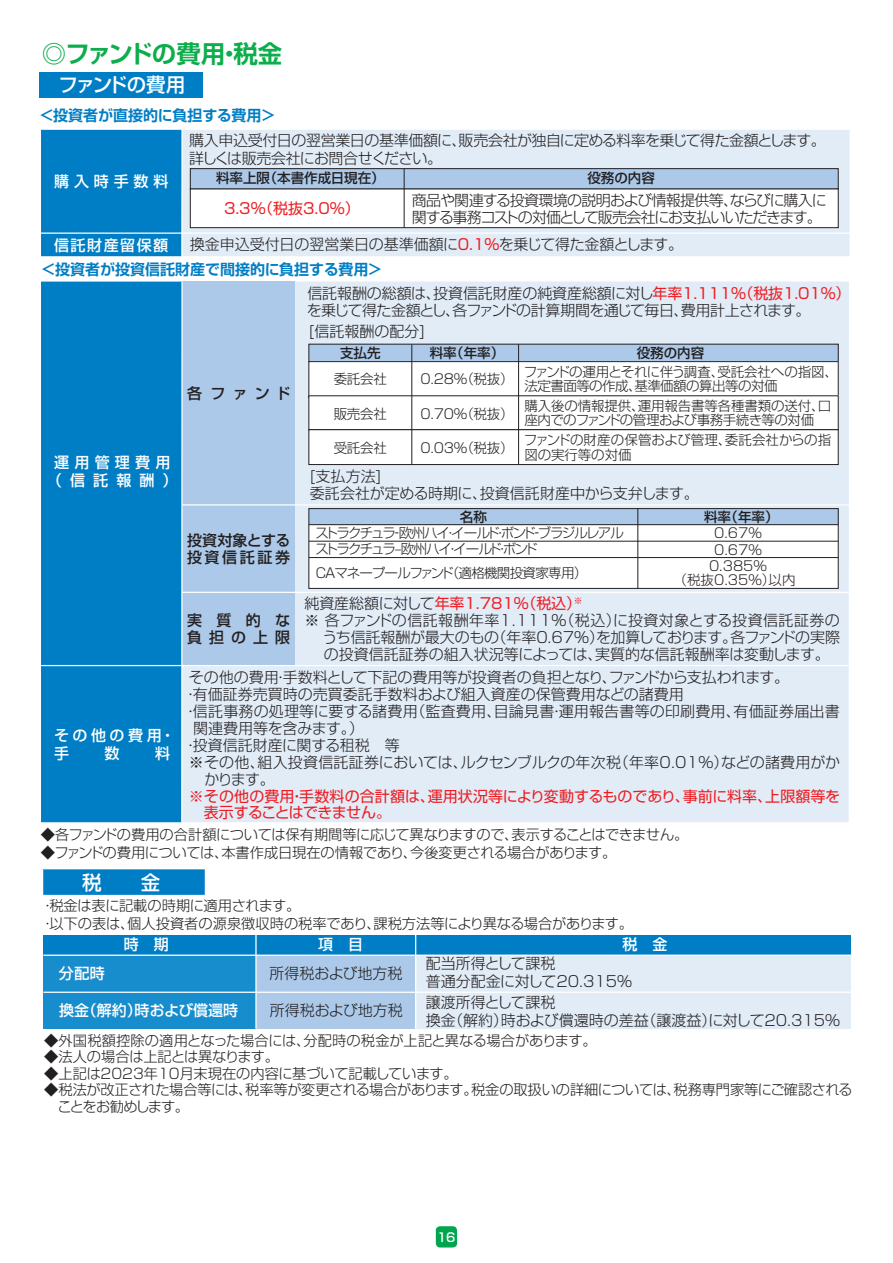
<style>
.page{position:relative;width:893px;height:1263px;background:#fff}
.page>*{position:absolute;margin:0;border:0;box-sizing:border-box;transform-origin:0 0}
.t1{font:700 24.45px "Shin Go Pro De";letter-spacing:-.025em;color:#0cae4c}
.t2{font:500 19.5px "Shin Go Pro";letter-spacing:-.075em;color:#fff}
.t3{font:300 15px/17px "Shin Go Pro";letter-spacing:-.02em;color:#231f20}
.t4{font:300 15px/18px "Shin Go Pro";color:#231f20}
.t5{font:15px/17px "Shin Go Pro";color:#ee1d23}
.t6{font:300 15px "Shin Go Pro";letter-spacing:.015em;color:#231f20}
.t7{font:300 15px/18px "Shin Go Pro";letter-spacing:-.04em;color:#231f20}
.t8{font:300 15px/16.5px "Shin Go Pro";letter-spacing:-.065em;color:#231f20}
.t9{font:700 15px "Shin Go Pro De";color:#007ec5}
.t10{font:300 15px "Shin Go Pro";letter-spacing:.03em;color:#231f20}
.t11{font:300 15px/17px "Shin Go Pro";letter-spacing:.005em;color:#231f20}
.t12{font:500 15px/18px "Shin Go Pro";letter-spacing:.235em;color:#fff}
.t13{font:500 15px "Shin Go Pro";color:#fff}
.t14{font:500 15px/17px "Shin Go Pro";letter-spacing:.01em;color:#231f20}
.t15{font:500 15px/18px "Shin Go Pro";letter-spacing:.35em;color:#fff;text-align:center}
.t16{font:500 15px/17px "Shin Go Pro";letter-spacing:.465em;color:#231f20}
.t17{font:500 15px "Shin Go Pro";letter-spacing:.1em;color:#fff}
.t18{font:500 15px "Shin Go Pro";letter-spacing:.275em;color:#231f20}
.t19{font:300 14.25px/16.5px "Shin Go Pro";letter-spacing:-.02em;color:#231f20}
.t20{font:300 14.25px/18px "Shin Go Pro";color:#231f20}
.t21{font:300 13.5px/14.1px "Shin Go Pro";letter-spacing:-.04em;color:#231f20}
.t22{font:500 13.5px "Shin Go Pro";color:#231f20}
.t23{font:300 13.5px/14.1px "Shin Go Pro";letter-spacing:-.01em;color:#231f20}
.t24{font:300 13.5px "Shin Go Pro";letter-spacing:-.125em;color:#231f20}
.t25{font:300 13.5px "Shin Go Pro";letter-spacing:-.13em;color:#231f20}
.t26{font:300 13.5px/14.1px "Shin Go Pro";color:#231f20;text-align:center}
.t27{font:500 12.15px "Shin Go Pro";color:#fff}
.s1{font-weight:400;color:#ee1d23}
.s2{font-weight:300;color:#231f20}
</style>
<div class="page">
<div style="left:182px;top:281px;width:667px;height:541px;background:#e1ecf7"></div>
<div style="left:182px;top:282px;width:113px;height:384px;background:#acc9e9"></div>
<div style="left:41px;top:130px;width:141px;height:126px;background:#007ec5"></div>
<div style="left:182px;top:130px;width:668px;height:126px;background:#e1ecf7"></div>
<hr style="left:181px;top:130px;width:2px;height:128px;background:#fff">
<hr style="left:41px;top:232px;width:809px;height:2px;background:#fff">
<div style="left:41px;top:282px;width:141px;height:540px;background:#007ec5"></div>
<hr style="left:41px;top:665px;width:809px;height:1px;background:#fff">
<hr style="left:182px;top:504px;width:669px;height:1px;background:#fff">
<hr style="left:182px;top:592px;width:669px;height:1px;background:#fff">
<hr style="left:181px;top:281px;width:2px;height:541px;background:#fff">
<div style="left:190px;top:189px;width:648px;height:39px;background:#fff"></div>
<div style="left:190px;top:188px;width:649px;height:40px;border:1px solid #231f20"></div>
<div style="left:40px;top:72px;width:163px;height:26px;background:#007ec5"></div>
<div style="left:436px;top:1226px;width:21px;height:21px;background:#00a54f;border-radius:4px"></div>
<div style="left:190px;top:169px;width:648px;height:20px;background:#acc9e9"></div>
<div style="left:190px;top:168px;width:649px;height:21px;border:1px solid #231f20"></div>
<hr style="left:404px;top:169px;width:1px;height:59px;background:#231f20">
<div style="left:309px;top:344px;width:529px;height:18px;background:#acc9e9"></div>
<div style="left:309px;top:362px;width:529px;height:36px;background:#fff"></div>
<div style="left:308px;top:361px;width:531px;height:37px;border:1px solid #231f20"></div>
<div style="left:309px;top:396px;width:529px;height:34px;background:#fff"></div>
<div style="left:309px;top:430px;width:529px;height:34px;background:#fff"></div>
<div style="left:308px;top:429px;width:531px;height:36px;border:1px solid #231f20"></div>
<hr style="left:411px;top:345px;width:1px;height:120px;background:#231f20">
<hr style="left:518px;top:344px;width:1px;height:120px;background:#231f20">
<div style="left:43px;top:935px;width:808px;height:20px;background:#007ec5"></div>
<div style="left:43px;top:955px;width:213px;height:74px;background:#178dce"></div>
<div style="left:256px;top:955px;width:159px;height:74px;background:#acc9e9"></div>
<div style="left:415px;top:955px;width:436px;height:74px;background:#e1ecf7"></div>
<hr style="left:255px;top:935px;width:2px;height:94px;background:#fff">
<hr style="left:43px;top:991px;width:808px;height:2px;background:#fff">
<hr style="left:415px;top:935px;width:1px;height:93px;background:#fff">
<hr style="left:43px;top:954px;width:808px;height:2px;background:#fff">
<svg style="left:41px;top:869px;width:164px;height:26px;background:#0882c6"></svg>
<div style="left:309px;top:509px;width:529px;height:16px;background:#acc9e9"></div>
<div style="left:309px;top:525px;width:529px;height:63px;background:#fff"></div>
<div style="left:308px;top:508px;width:531px;height:81px;border:1px solid #231f20"></div>
<hr style="left:637px;top:508px;width:1px;height:80px;background:#231f20">
<hr style="left:309px;top:524px;width:529px;height:1px;background:#231f20">
<hr style="left:309px;top:557px;width:529px;height:1px;background:#231f20">
<hr style="left:309px;top:541px;width:529px;height:1px;background:#231f20">
<h1 class="t1" style="left:42px;top:33px;width:242px">◎ファンドの費用・税金</h1>
<h2 class="t2" style="left:59px;top:69px;width:128px">ファンドの費用</h2>
<p class="t9" style="left:39px;top:103px;width:237px">＜投資者が直接的に負担する費用＞</p>
<p class="t12" style="left:54px;top:171px;width:116px">購入時手数料</p>
<p class="t7" style="left:189px;top:130px;width:638px">購入申込受付日の翌営業日の基準価額に、販売会社が独自に定める料率を乗じて得た金額とします。詳しくは販売会社にお問合せください。</p>
<p class="t22" style="left:216px;top:167px;width:170px">料率上限（本書作成日現在）</p>
<p class="t22" style="left:587px;top:167px;width:69px">役務の内容</p>
<p class="t5" style="left:224px;top:198px;width:137px">3.3％（税抜3.0％）</p>
<p class="t8" style="left:412px;top:190px;width:416px">商品や関連する投資環境の説明および情報提供等、ならびに購入に関する事務コストの対価として販売会社にお支払いいただきます。</p>
<p class="t3" style="left:190px;top:234px;width:495px">換金申込受付日の翌営業日の基準価額に<span class="s1">0.1％</span>を乗じて得た金額とします。</p>
<p class="t17" style="left:54px;top:233px;width:116px">信託財産留保額</p>
<p class="t9" style="left:41px;top:257px;width:342px">＜投資者が投資信託財産で間接的に負担する費用＞</p>
<p class="t3" style="left:307px;top:283px;width:545px">信託報酬の総額は、投資信託財産の純資産総額に対し<span class="s1">年率1.111％（税抜1.01％）</span>を乗じて得た金額とし、各ファンドの計算期間を通じて毎日、費用計上されます。</p>
<p class="t4" style="left:309px;top:320px;width:118px">[信託報酬の配分]</p>
<p class="t15" style="left:47px;top:451px;width:132px">運用管理費用（信託報酬）</p>
<p class="t12" style="left:54px;top:725px;width:123px">その他の費用・手</p>
<p class="t12" style="left:105px;top:743px;width:16px">数</p>
<p class="t12" style="left:155px;top:743px;width:16px">料</p>
<p class="t18" style="left:187px;top:381px;width:105px">各ファンド</p>
<p class="t14" style="left:187px;top:530px;width:105px">投資対象とする投資信託証券</p>
<p class="t16" style="left:187px;top:610px;width:105px">実質的な負担の上限</p>
<p class="t22" style="left:340px;top:342px;width:42px">支払先</p>
<p class="t22" style="left:430px;top:342px;width:76px">料率（年率）</p>
<p class="t22" style="left:637px;top:342px;width:69px">役務の内容</p>
<p class="t21" style="left:334px;top:370px;width:55px">委託会社</p>
<p class="t21" style="left:421px;top:370px;width:95px">0.28％（税抜）</p>
<p class="t21" style="left:421px;top:405px;width:95px">0.70％（税抜）</p>
<p class="t21" style="left:421px;top:439px;width:95px">0.03％（税抜）</p>
<p class="t21" style="left:334px;top:405px;width:55px">販売会社</p>
<p class="t21" style="left:334px;top:439px;width:55px">受託会社</p>
<p class="t21" style="left:524px;top:363px;width:316px">ファンドの運用とそれに伴う調査、受託会社への指図、法定書面等の作成、基準価額の算出等の対価</p>
<p class="t21" style="left:524px;top:397px;width:308px">購入後の情報提供、運用報告書等各種書類の送付、口座内でのファンドの管理および事務手続き等の対価</p>
<p class="t23" style="left:524px;top:432px;width:309px">ファンドの財産の保管および管理、委託会社からの指図の実行等の対価</p>
<p class="t11" style="left:310px;top:466px;width:390px">[支払方法]<br>委託会社が定める時期に、投資信託財産中から支弁します。</p>
<p class="t22" style="left:460px;top:506px;width:28px">名称</p>
<p class="t22" style="left:704px;top:506px;width:76px">料率（年率）</p>
<p class="t24" style="left:315px;top:522px;width:310px">ストラクチュラ‐欧州ハイ・イールド・ボンド‐ブラジルレアル</p>
<p class="t25" style="left:315px;top:538px;width:224px">ストラクチュラ‒欧州ハイ・イールド・ボンド</p>
<p class="t21" style="left:316px;top:564px;width:273px">CAマネープールファンド（適格機関投資家専用）</p>
<p class="t21" style="left:714px;top:524px;width:49px">0.67％</p>
<p class="t26" style="left:674px;top:557px;width:123px">0.385％<br>（税抜0.35%）以内</p>
<p class="t21" style="left:714px;top:541px;width:49px">0.67%</p>
<p class="t5" style="left:304px;top:593px;width:280px"><span class="s2">純資産総額に対して</span>年率1.781％（税込）<sup>※</sup></p>
<p class="t10" style="left:304px;top:608px;width:537px">※ 各ファンドの信託報酬年率1.111％（税込）に投資対象とする投資信託証券の</p>
<p class="t3" style="left:322px;top:627px;width:519px">うち信託報酬が最大のもの（年率0.67%）を加算しております。各ファンドの実際</p>
<p class="t4" style="left:324px;top:643px;width:507px">の投資信託証券の組入状況等によっては、実質的な信託報酬率は変動します。</p>
<p class="t3" style="left:189px;top:667px;width:602px">その他の費用・手数料として下記の費用等が投資者の負担となり、ファンドから支払われます。</p>
<p class="t4" style="left:183px;top:683px;width:502px">・有価証券売買時の売買委託手数料および組入資産の保管費用などの諸費用</p>
<p class="t6" style="left:183px;top:699px;width:658px">・信託事務の処理等に要する諸費用（監査費用、目論見書・運用報告書等の印刷費用、有価証券届出書</p>
<p class="t4" style="left:193px;top:717px;width:172px">関連費用等を含みます。）</p>
<p class="t4" style="left:183px;top:734px;width:218px">・投資信託財産に関する租税　等</p>
<p class="t6" style="left:189px;top:750px;width:653px">※その他、組入投資信託証券においては、ルクセンブルクの年次税（年率0.01％）などの諸費用がか</p>
<p class="t3" style="left:204px;top:768px;width:72px">かります。</p>
<p class="t5" style="left:204px;top:785px;width:638px;text-indent:-15px">※その他の費用・手数料の合計額は、運用状況等により変動するものであり、事前に料率、上限額等を表示することはできません。</p>
<p class="t19" style="left:41px;top:824px;width:649px">◆各ファンドの費用の合計額については保有期間等に応じて異なりますので、表示することはできません。</p>
<p class="t19" style="left:41px;top:842px;width:577px">◆ファンドの費用については、本書作成日現在の情報であり、今後変更される場合があります。</p>
<h2 class="t2" style="left:82px;top:867px;width:79px">税　　金</h2>
<p class="t20" style="left:40px;top:894px;width:594px">・税金は表に記載の時期に適用されます。<br>・以下の表は、個人投資者の源泉徴収時の税率であり、課税方法等により異なる場合があります。</p>
<p class="t12" style="left:59px;top:962px;width:47px">分配時</p>
<p class="t13" style="left:59px;top:998px;width:181px">換金（解約）時および償還時</p>
<p class="t19" style="left:44px;top:1030px;width:554px">◆外国税額控除の適用となった場合には、分配時の税金が上記と異なる場合があります。</p>
<p class="t19" style="left:44px;top:1047px;width:236px">◆法人の場合は上記とは異なります。</p>
<p class="t19" style="left:44px;top:1063px;width:415px">◆上記は2023年10月末現在の内容に基づいて記載しています。</p>
<p class="t19" style="left:58px;top:1080px;width:797px;text-indent:-13px">◆税法が改正された場合等には、税率等が変更される場合があります。税金の取扱いの詳細については、税務専門家等にご確認されることをお勧めします。</p>
<p class="t12" style="left:124px;top:934px;width:47px">時　期</p>
<p class="t12" style="left:318px;top:934px;width:46px">項　目</p>
<p class="t12" style="left:622px;top:934px;width:46px">税　金</p>
<p class="t4" style="left:270px;top:962px;width:135px">所得税および地方税</p>
<p class="t4" style="left:270px;top:1000px;width:135px">所得税および地方税</p>
<p class="t4" style="left:426px;top:953px;width:208px">配当所得として課税<br>普通分配金に対して20.315%</p>
<p class="t4" style="left:426px;top:991px;width:416px">譲渡所得として課税<br>換金（解約）時および償還時の差益（譲渡益）に対して20.315%</p>
<p class="t27" style="left:437px;top:1227px;width:20px">16</p>
</div>
